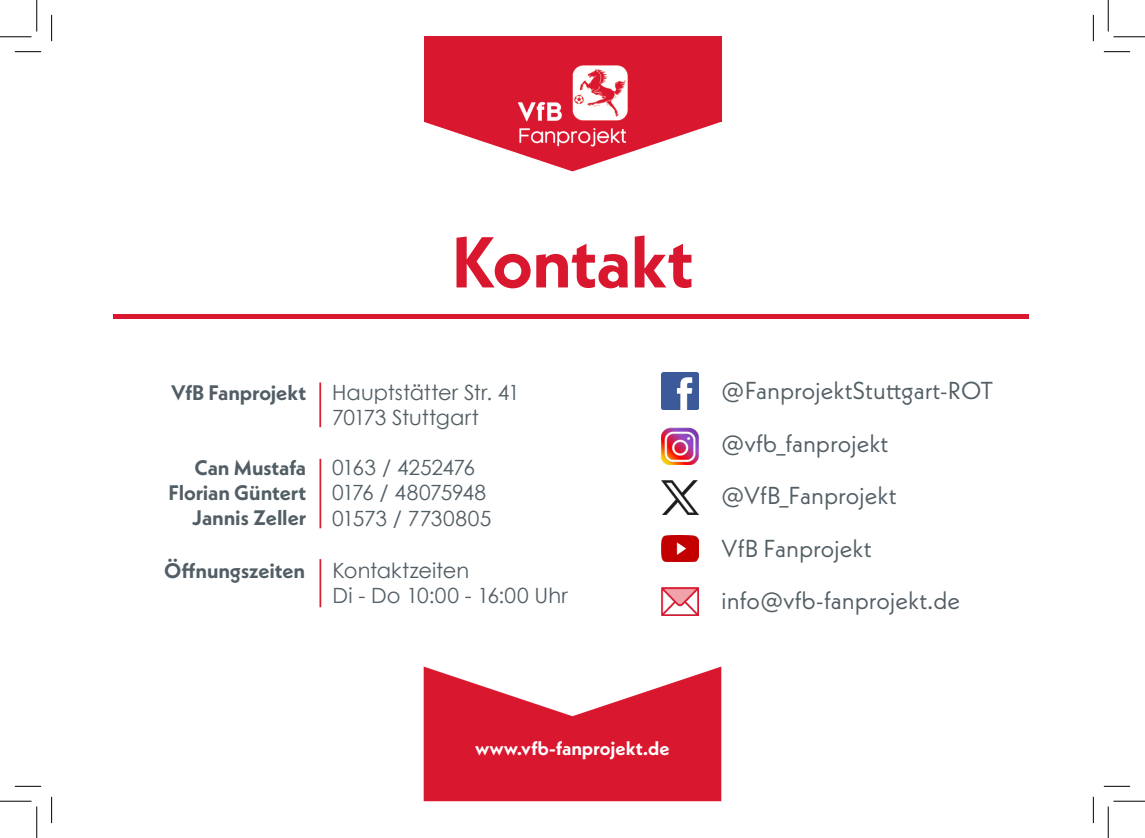
<style>
.page{position:relative;width:1145px;height:838px;background:#fff}
.page>*{position:absolute;margin:0;border:0;box-sizing:border-box;transform-origin:0 0}
.Hauptüberschriften{font:700 71.75px "Neue Kabel";letter-spacing:-.01em;color:#d9172f}
.t1{font:24.5px "Neue Kabel";color:#525e65}
.t2{font:21px "Century Gothic";letter-spacing:-.01em;color:#525e65}
.t3{font:700 21px "Neue Kabel";letter-spacing:-.005em;color:#525e65}
.t4{font:21px "Century Gothic";letter-spacing:.01em;color:#525e65}
.t5{font:21px "Century Gothic";letter-spacing:-.035em;color:#525e65}
.t6{font:700 19.25px "Neue Kabel";color:#fff}
</style>
<div class="page">
<img style="left:662px;top:373px;width:36px;height:36px">
<svg style="left:424px;top:122px;width:297px;height:49px"></svg>
<div style="left:424px;top:37px;width:297px;height:85px;background:#d9172f"></div>
<svg style="left:424px;top:666px;width:297px;height:135px;fill:#d9172f"></svg>
<img style="left:510px;top:65px;width:125px;height:86px">
<img style="left:662px;top:428px;width:36px;height:36px">
<img style="left:662px;top:480px;width:36px;height:34px">
<img style="left:662px;top:587px;width:36px;height:28px">
<img style="left:662px;top:536px;width:36px;height:25px">
<hr style="left:319px;top:459px;width:2px;height:69px;background:#da1e31">
<hr style="left:319px;top:382px;width:2px;height:45px;background:#da1e31">
<hr style="left:320px;top:559px;width:1px;height:48px;background:#da1e31">
<div style="left:114px;top:314px;width:915px;height:5px;background:#d9172f"></div>
<svg style="left:15px;top:51px;width:26px;height:1px"></svg>
<svg style="left:1104px;top:51px;width:26px;height:1px"></svg>
<svg style="left:15px;top:786px;width:26px;height:1px"></svg>
<svg style="left:1104px;top:786px;width:26px;height:1px"></svg>
<svg style="left:51px;top:15px;width:1px;height:26px"></svg>
<svg style="left:51px;top:796px;width:1px;height:27px"></svg>
<svg style="left:1093px;top:15px;width:1px;height:26px"></svg>
<svg style="left:1093px;top:796px;width:1px;height:27px"></svg>
<hr style="left:0;top:36px;width:32px;height:1px;background:#000">
<hr style="left:1113px;top:36px;width:32px;height:1px;background:#000">
<hr style="left:0;top:800px;width:32px;height:1px;background:#000">
<hr style="left:1113px;top:800px;width:32px;height:1px;background:#000">
<hr style="left:36px;top:0;width:1px;height:31px;background:#000">
<hr style="left:36px;top:806px;width:1px;height:31px;background:#000">
<hr style="left:1108px;top:0;width:1px;height:31px;background:#000">
<hr style="left:1108px;top:806px;width:1px;height:31px;background:#000">
<p class="Hauptüberschriften" style="left:452px;top:217px;width:243px">Kontakt</p>
<p class="t3" style="left:171px;top:379px;width:136px">VfB Fanprojekt</p>
<p class="t2" style="left:332px;top:377px;width:189px">Hauptstätter Str. 41</p>
<p class="t2" style="left:332px;top:403px;width:148px">70173 Stuttgart</p>
<p class="t2" style="left:332px;top:452px;width:144px">0163 / 4252476</p>
<p class="t5" style="left:332px;top:478px;width:156px">0176 / 48075948</p>
<p class="t2" style="left:332px;top:503px;width:161px">01573 / 7730805</p>
<p class="t3" style="left:194px;top:454px;width:113px">Can Mustafa</p>
<p class="t3" style="left:168px;top:479px;width:139px">Florian Güntert</p>
<p class="t3" style="left:192px;top:504px;width:115px">Jannis Zeller</p>
<p class="t3" style="left:164px;top:557px;width:143px">Öffnungszeiten</p>
<p class="t2" style="left:332px;top:555px;width:138px">Kontaktzeiten</p>
<p class="t4" style="left:332px;top:580px;width:237px">Di - Do 10:00 - 16:00 Uhr</p>
<p class="t1" style="left:721px;top:375px;width:273px">@FanprojektStuttgart-ROT</p>
<p class="t1" style="left:721px;top:427px;width:169px">@vfb_fanprojekt</p>
<p class="t1" style="left:721px;top:480px;width:177px">@VfB_Fanprojekt</p>
<p class="t1" style="left:721px;top:532px;width:152px">VfB Fanprojekt</p>
<p class="t1" style="left:721px;top:585px;width:240px">info@vfb-fanprojekt.de</p>
<p class="t6" style="left:475px;top:735px;width:196px">www.vfb-fanprojekt.de</p>
</div>
